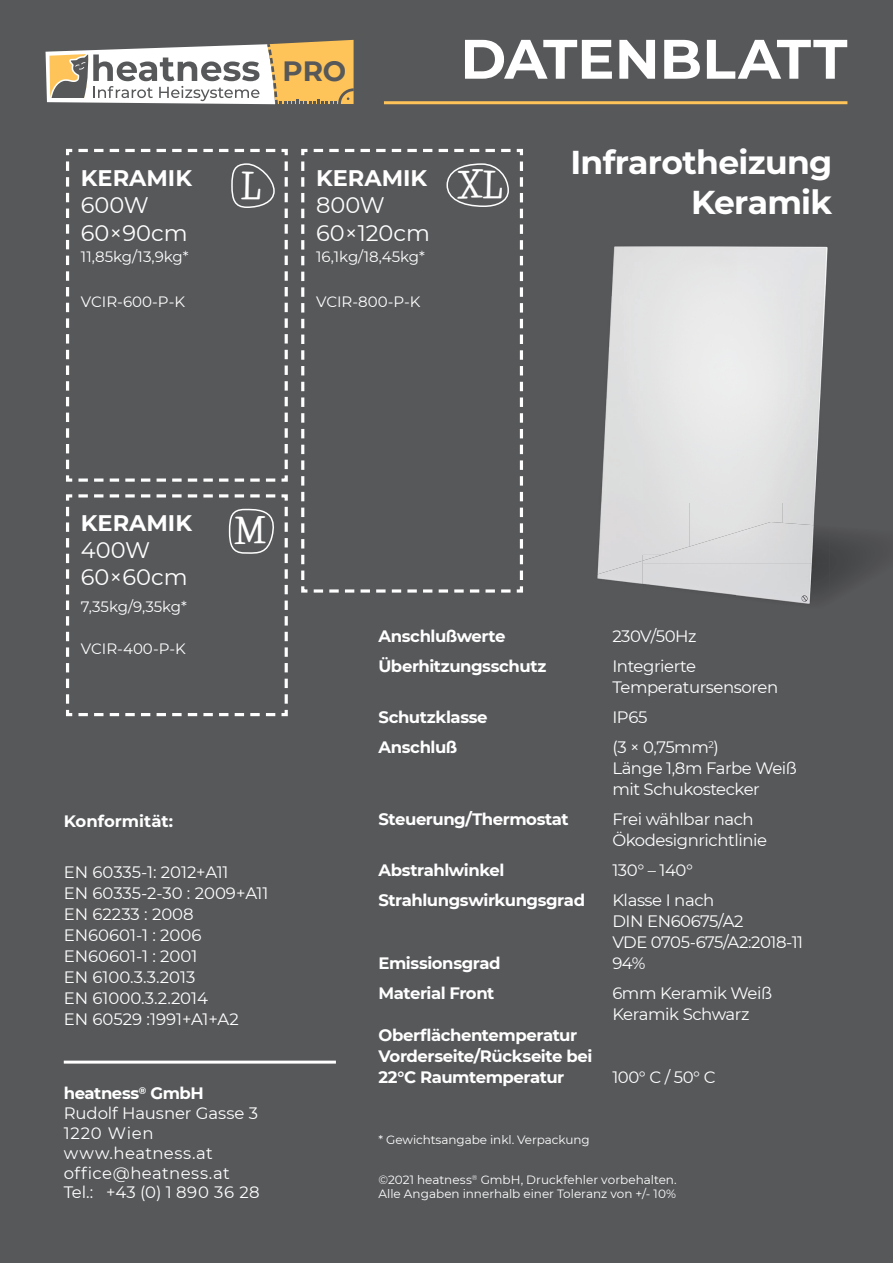
<style>
.page{position:relative;width:893px;height:1263px;background:#57585a}
.page>*{position:absolute;margin:0;border:0;box-sizing:border-box;transform-origin:0 0}
.t1{font:700 55.5px "Montserrat";color:#fff}
.t2{font:700 33.9px "Happy";color:#fff}
.t3{font:700 33px/40px "Montserrat";letter-spacing:-.02em;color:#fff;text-align:right}
.t4{font:700 27.9px "Montserrat";color:#57585a}
.t5{font:22.5px/28.8px "Montserrat";color:#fff}
.t6{font:700 22.5px "Montserrat";color:#fff}
.t7{font:16.5px/21px "Montserrat";letter-spacing:-.025em;color:#fff}
.t8{font:700 16.5px/21px "Montserrat";letter-spacing:-.025em;color:#fff}
.t9{font:16.5px/21px "Montserrat";color:#fff}
.t10{font:16.5px/19.8px "Montserrat";letter-spacing:.02em;color:#fff}
.t11{font:700 16.5px "Montserrat";color:#fff}
.t12{font:15px "Montserrat";color:#fff}
.t13{font:12px/14.4px "Montserrat";letter-spacing:-.005em;color:#fff}
.s1{font-weight:700}
</style>
<div class="page">
<svg style="left:66px;top:148px;width:222px;height:334px"></svg>
<svg style="left:230px;top:163px;width:45px;height:46px"></svg>
<svg style="left:66px;top:494px;width:222px;height:223px"></svg>
<svg style="left:228px;top:507px;width:48px;height:48px"></svg>
<svg style="left:301px;top:148px;width:222px;height:445px"></svg>
<svg style="left:446px;top:163px;width:64px;height:45px"></svg>
<hr style="left:384px;top:101px;width:463px;height:3px;background:#fec459">
<svg style="left:46px;top:40px;width:308px;height:64px"></svg>
<hr style="left:64px;top:1060px;width:272px;height:3px;background:#fff">
<img style="left:601px;top:246px;width:227px;height:256px">
<img style="left:783px;top:502px;width:32px;height:20px">
<img style="left:736px;top:502px;width:47px;height:20px">
<img style="left:689px;top:502px;width:47px;height:30px">
<div style="left:598px;top:502px;width:91px;height:59px;background:#dbdadc"></div>
<img style="left:736px;top:522px;width:93px;height:84px">
<img style="left:643px;top:532px;width:93px;height:65px">
<img style="left:597px;top:561px;width:46px;height:24px">
<h3 class="t6" style="left:81px;top:161px;width:113px">KERAMIK</h3>
<h3 class="t5" style="left:81px;top:189px;width:108px">600W<br>60×90cm</h3>
<p class="t12" style="left:81px;top:247px;width:109px">11,85kg/13,9kg*</p>
<p class="t12" style="left:81px;top:292px;width:106px">VCIR-600-P-K</p>
<h3 class="t4" style="left:282px;top:51px;width:65px">PRO</h3>
<h2 class="t2" style="left:241px;top:160px;width:21px">L</h2>
<h3 class="t6" style="left:316px;top:161px;width:113px">KERAMIK</h3>
<h3 class="t5" style="left:316px;top:189px;width:115px">800W<br>60×120cm</h3>
<p class="t12" style="left:316px;top:247px;width:110px">16,1kg/18,45kg*</p>
<p class="t12" style="left:316px;top:292px;width:106px">VCIR-800-P-K</p>
<h1 class="t1" style="left:460px;top:19px;width:389px">DATENBLATT</h1>
<h2 class="t2" style="left:458px;top:159px;width:45px">XL</h2>
<h3 class="t3" style="left:570px;top:141px;width:263px">Infrarotheizung<br>Keramik</h3>
<h3 class="t6" style="left:81px;top:507px;width:113px">KERAMIK</h3>
<h3 class="t5" style="left:81px;top:536px;width:108px;line-height:27px">400W<br>60×60cm</h3>
<p class="t12" style="left:81px;top:596px;width:108px">7,35kg/9,35kg*</p>
<p class="t12" style="left:81px;top:638px;width:106px">VCIR-400-P-K</p>
<h2 class="t2" style="left:234px;top:504px;width:33px">M</h2>
<p class="t11" style="left:64px;top:809px;width:111px">Konformität:</p>
<p class="t9" style="left:64px;top:861px;width:206px">EN 60335-1: 2012+A11<br>EN 60335-2-30 : 2009+A11<br>EN 62233 : 2008<br>EN60601-1 : 2006<br>EN60601-1 : 2001<br>EN 6100.3.3.2013<br>EN 61000.3.2.2014<br>EN 60529 :1991+A1+A2</p>
<p class="t10" style="left:64px;top:1083px;width:197px"><span class="s1">heatness</span><sup>®</sup> <span class="s1">GmbH<br></span>Rudolf Hausner Gasse 3<br>1220 Wien www.heatness.at office@heatness.at<br>Tel.: +43 (0) 1 890 36 28</p>
<p class="t8" style="left:378px;top:625px;width:129px">Anschlußwerte</p>
<p class="t7" style="left:612px;top:625px;width:86px">230V/50Hz</p>
<p class="t8" style="left:378px;top:655px;width:169px">Überhitzungsschutz</p>
<p class="t7" style="left:612px;top:655px;width:167px">Integrierte<br>Temperatursensoren</p>
<p class="t8" style="left:378px;top:706px;width:111px">Schutzklasse</p>
<p class="t7" style="left:612px;top:706px;width:36px">IP65</p>
<p class="t8" style="left:378px;top:736px;width:80px">Anschluß</p>
<p class="t7" style="left:612px;top:736px;width:186px">(3 × 0,75mm<sup>2</sup>)<br>Länge 1,8m Farbe Weiß mit Schukostecker</p>
<p class="t8" style="left:378px;top:808px;width:192px">Steuerung/Thermostat</p>
<p class="t7" style="left:612px;top:808px;width:156px">Frei wählbar nach<br>Ökodesignrichtlinie</p>
<p class="t8" style="left:378px;top:859px;width:127px">Abstrahlwinkel</p>
<p class="t7" style="left:612px;top:859px;width:82px">130° – 140°</p>
<p class="t8" style="left:378px;top:889px;width:208px">Strahlungswirkungsgrad</p>
<p class="t7" style="left:612px;top:889px;width:192px">Klasse I nach<br>DIN EN60675/A2<br>VDE 0705-675/A2:2018-11</p>
<p class="t8" style="left:378px;top:952px;width:124px">Emissionsgrad</p>
<p class="t7" style="left:612px;top:952px;width:35px">94%</p>
<p class="t8" style="left:378px;top:982px;width:117px">Material Front</p>
<p class="t7" style="left:612px;top:982px;width:161px">6mm Keramik Weiß<br>Keramik Schwarz</p>
<p class="t8" style="left:378px;top:1024px;width:215px">Oberflächentemperatur<br>Vorderseite/Rückseite bei<br>22°C Raumtemperatur</p>
<p class="t7" style="left:612px;top:1066px;width:105px">100° C / 50° C</p>
<p class="t13" style="left:378px;top:1132px;width:213px">* Gewichtsangabe inkl. Verpackung</p>
<p class="t13" style="left:378px;top:1172px;width:300px">©2021 heatness<sup>®</sup> GmbH, Druckfehler vorbehalten.<br>Alle Angaben innerhalb einer Toleranz von +/- 10%</p>
</div>
